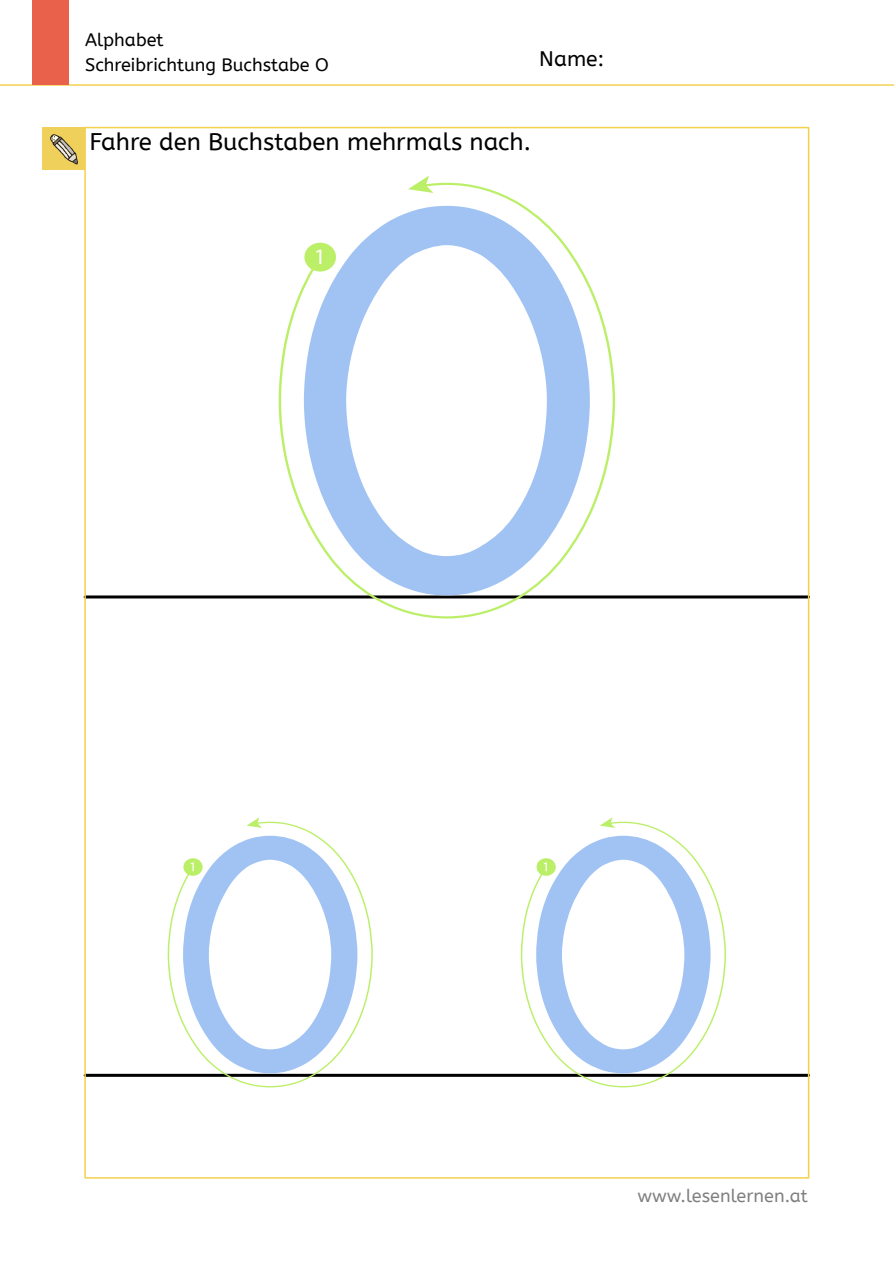
<style>
.page{position:relative;width:894px;height:1263px;background:#fff}
.page>*{position:absolute;margin:0;border:0;box-sizing:border-box;transform-origin:0 0}
.t1{font:24px "A Bee Zee";color:#000}
.t2{font:21px "A Bee Zee";color:#000}
.t3{font:18px "A Bee Zee";color:#000}
.t4{font:18px "A Bee Zee";color:#808080}
</style>
<div class="page">
<hr style="left:85px;top:595px;width:723px;height:3px;background:#000">
<hr style="left:85px;top:1074px;width:723px;height:3px;background:#000">
<hr style="left:0;top:84px;width:893px;height:2px;background:#f3d250">
<div style="left:32px;top:0;width:36px;height:85px;background:#e9614a"></div>
<div style="left:43px;top:128px;width:42px;height:42px;background:#efd05a"></div>
<svg style="left:50px;top:134px;width:28px;height:31px"></svg>
<svg style="left:278px;top:176px;width:336px;height:442px"></svg>
<svg style="left:168px;top:817px;width:204px;height:270px"></svg>
<svg style="left:520px;top:817px;width:205px;height:270px"></svg>
<svg style="left:316px;top:250px;width:5px;height:14px"></svg>
<svg style="left:183px;top:836px;width:174px;height:237px"></svg>
<svg style="left:536px;top:836px;width:174px;height:237px"></svg>
<p class="t3" style="left:85px;top:30px;width:80px">Alphabet</p>
<p class="t3" style="left:85px;top:54px;width:245px">Schreibrichtung Buchstabe O</p>
<p class="t2" style="left:539px;top:47px;width:66px">Name:</p>
<h1 class="t1" style="left:89px;top:127px;width:443px">Fahre den Buchstaben mehrmals nach.</h1>
<p class="t4" style="left:637px;top:1185px;width:172px">www.lesenlernen.at</p>
</div>
